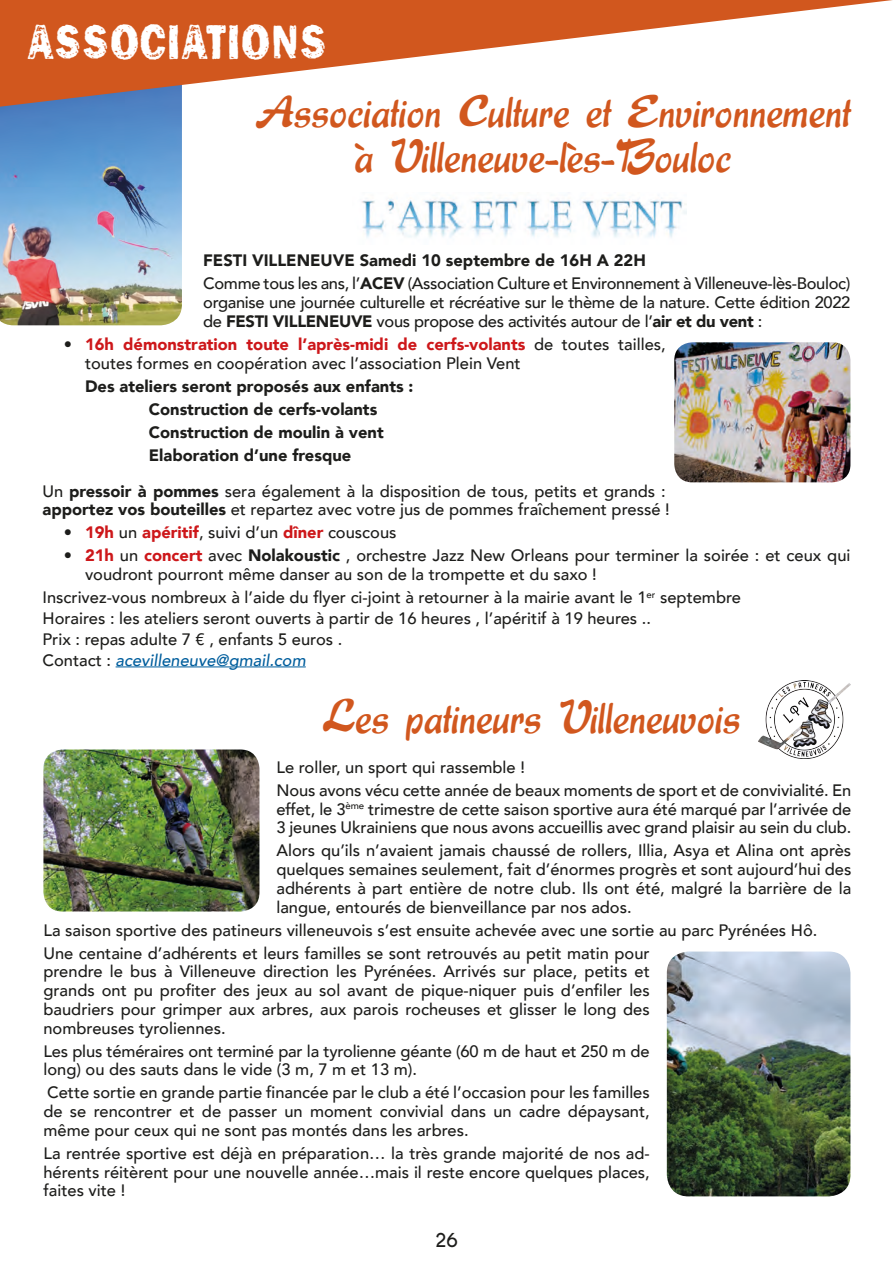
<style>
.page{position:relative;width:893px;height:1263px;background:#fff}
.page>*{position:absolute;margin:0;border:0;box-sizing:border-box;transform-origin:0 0}
.t1{font:50.7px "Frankie";letter-spacing:.025em;color:#fff;scale:.8 1}
.t2{font:45px "Express";color:#d1571e}
.t3{font:700 18px "Caviar Dreams";color:#1d1d1b}
.t4{font:500 16.5px/18.8px "Avenir";color:#1d1d1b;text-align:justify}
.t5{font:900 16.5px "Avenir";color:#1d1d1b}
.t6{font:italic 500 16.5px "Avenir";color:#005e9d}
.s1{font-weight:900}
.s2{font-weight:900;color:#cd171a}
.s3{font-style:normal;color:#1d1d1b}
</style>
<div class="page">
<img style="left:0;top:107px;width:182px;height:218px">
<svg style="left:0;top:0;width:893px;height:107px"></svg>
<hr style="left:116px;top:666px;width:190px;height:1px;background:#005e9d">
<img style="left:674px;top:342px;width:176px;height:140px">
<img style="left:361px;top:198px;width:325px;height:40px">
<img style="left:758px;top:681px;width:92px;height:77px">
<img style="left:667px;top:951px;width:183px;height:245px">
<img style="left:43px;top:749px;width:216px;height:162px">
<p class="t1" style="left:27px;top:11px;width:376px">ASSOCIATIONS</p>
<p class="t2" style="left:255px;top:82px;width:597px">Association Culture et Environnement</p>
<p class="t2" style="left:354px;top:127px;width:378px">à Villeneuve-lès-Bouloc</p>
<p class="t5" style="left:203px;top:247px;width:444px">FESTI VILLENEUVE Samedi 10 septembre de 16H A 22H</p>
<p class="t4" style="left:203px;top:273px;width:649px">Comme tous les ans, l’<span class="s1">ACEV</span> (Association Culture et Environnement à Villeneuve-lès-Bouloc) organise une journée culturelle et récréative sur le thème de la nature. Cette édition 2022 de <span class="s1">FESTI VILLENEUVE</span> vous propose des activités autour de l’<span class="s1">air et du vent</span> :</p>
<p class="t4" style="left:85px;top:334px;width:582px;text-indent:-21px">• <span class="s2">16h démonstration toute l’après-midi de cerfs-volants</span> de toutes tailles, toutes formes en coopération avec l’association Plein Vent</p>
<p class="t5" style="left:85px;top:372px;width:330px">Des ateliers seront proposés aux enfants :</p>
<p class="t5" style="left:149px;top:395px;width:230px">Construction de cerfs-volants</p>
<p class="t5" style="left:149px;top:418px;width:236px">Construction de moulin à vent</p>
<p class="t5" style="left:149px;top:441px;width:204px">Elaboration d’une fresque</p>
<p class="t4" style="left:43px;top:480px;width:629px">Un <span class="s1">pressoir à pommes</span> sera également à la disposition de tous, petits et grands : <span class="s1">apportez vos bouteilles</span> et repartez avec votre jus de pommes fraîchement pressé !</p>
<p class="t4" style="left:64px;top:522px;width:334px">• <span class="s2">19h</span> un <span class="s2">apéritif</span>, suivi d’un <span class="s2">dîner</span> couscous</p>
<p class="t4" style="left:85px;top:545px;width:767px;text-indent:-21px">• <span class="s2">21h</span> un <span class="s2">concert</span> avec <span class="s1">Nolakoustic</span> , orchestre Jazz New Orleans pour terminer la soirée : et ceux qui voudront pourront même danser au son de la trompette et du saxo !</p>
<p class="t4" style="left:43px;top:587px;width:700px">Inscrivez-vous nombreux à l’aide du flyer ci-joint à retourner à la mairie avant le 1<sup>er</sup> septembre</p>
<p class="t4" style="left:43px;top:608px;width:610px">Horaires : les ateliers seront ouverts à partir de 16 heures , l’apéritif à 19 heures ..</p>
<p class="t4" style="left:43px;top:629px;width:301px">Prix : repas adulte 7 € , enfants 5 euros .</p>
<p class="t6" style="left:43px;top:650px;width:265px"><span class="s3">Contact :</span> acevilleneuve@gmail.com</p>
<p class="t2" style="left:322px;top:688px;width:420px">Les patineurs Villeneuvois</p>
<p class="t4" style="left:276px;top:757px;width:250px">Le roller, un sport qui rassemble !</p>
<p class="t4" style="left:276px;top:780px;width:576px">Nous avons vécu cette année de beaux moments de sport et de convivialité. En effet, le 3<sup>ème</sup> trimestre de cette saison sportive aura été marqué par l’arrivée de 3 jeunes Ukrainiens que nous avons accueillis avec grand plaisir au sein du club.</p>
<p class="t4" style="left:276px;top:840px;width:576px">Alors qu’ils n’avaient jamais chaussé de rollers, Illia, Asya et Alina ont après quelques semaines seulement, fait d’énormes progrès et sont aujourd’hui des adhérents à part entière de notre club. Ils ont été, malgré la barrière de la langue, entourés de bienveillance par nos ados.</p>
<p class="t4" style="left:43px;top:919px;width:775px">La saison sportive des patineurs villeneuvois s’est ensuite achevée avec une sortie au parc Pyrénées Hô.</p>
<p class="t4" style="left:43px;top:942px;width:608px">Une centaine d’adhérents et leurs familles se sont retrouvés au petit matin pour prendre le bus à Villeneuve direction les Pyrénées. Arrivés sur place, petits et grands ont pu profiter des jeux au sol avant de pique-niquer puis d’enfiler les baudriers pour grimper aux arbres, aux parois rocheuses et glisser le long des nombreuses tyroliennes.</p>
<p class="t4" style="left:43px;top:1040px;width:608px">Les plus téméraires ont terminé par la tyrolienne géante (60 m de haut et 250 m de long) ou des sauts dans le vide (3 m, 7 m et 13 m).</p>
<p class="t4" style="left:43px;top:1082px;width:608px">Cette sortie en grande partie financée par le club a été l’occasion pour les familles de se rencontrer et de passer un moment convivial dans un cadre dépaysant, même pour ceux qui ne sont pas montés dans les arbres.</p>
<p class="t4" style="left:43px;top:1143px;width:608px">La rentrée sportive est déjà en préparation… la très grande majorité de nos ad&shy;hérents réitèrent pour une nouvelle année…mais il reste encore quelques places, faites vite !</p>
<p class="t3" style="left:435px;top:1229px;width:24px">26</p>
</div>
